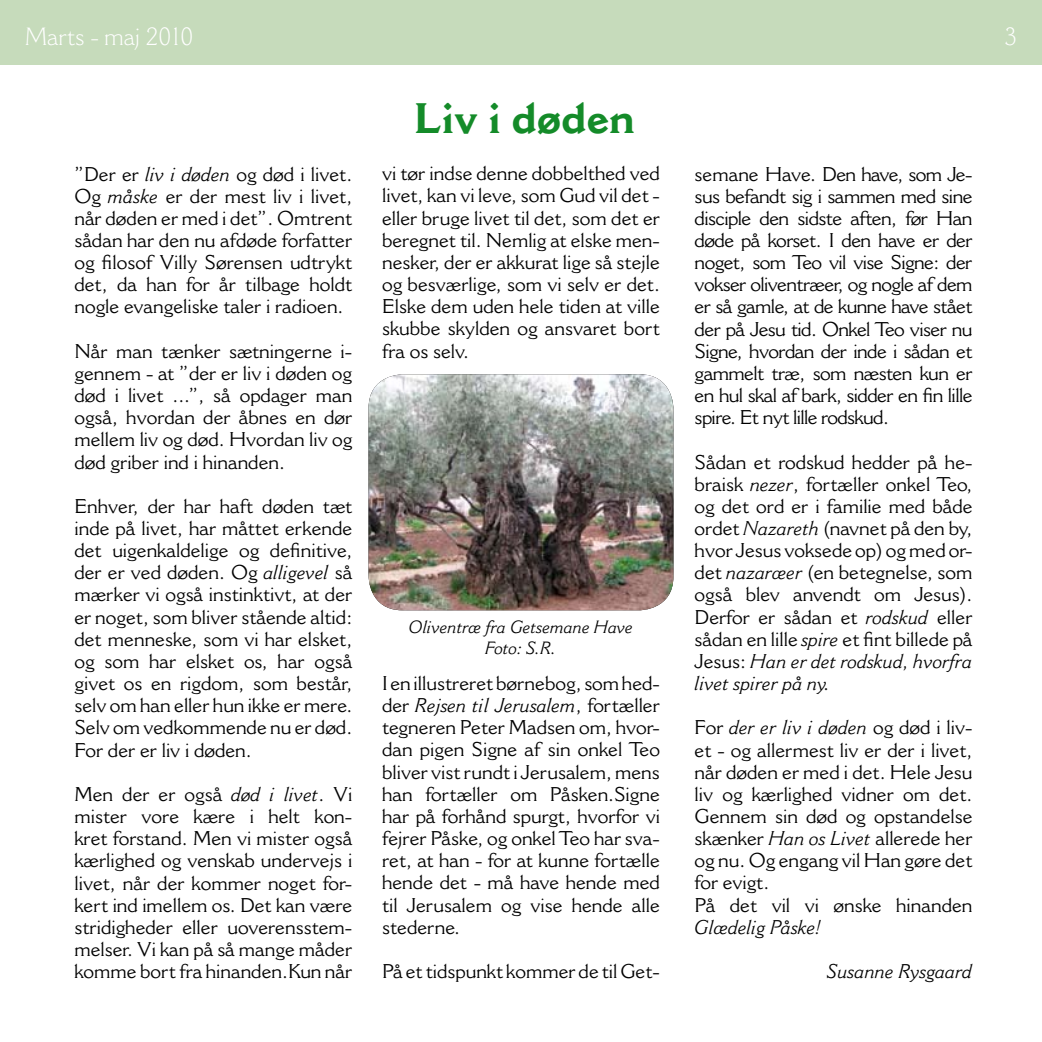
<style>
.page{position:relative;width:1042px;height:1042px;background:#fff}
.page>*{position:absolute;margin:0;border:0;box-sizing:border-box;transform-origin:0 0}
.t1{font:700 42px "Cantoria MT Std";color:#148b29}
.t2{font:300 24.5px "Cantoria MT Std";color:#fff}
.t3{font:19.6px/22.2px "Cantoria MT Std";color:#000;text-align:justify}
.t4{font:italic 19.6px "Cantoria MT Std";color:#000}
.t5{font:italic 17.5px/21px "Cantoria MT Std";color:#000;text-align:center}
.s1{font-style:italic}
</style>
<div class="page">
<div style="left:0;top:0;width:1042px;height:64px;background:#c6dbbb"></div>
<img style="left:368px;top:374px;width:305px;height:236px">
<p class="t2" style="left:25px;top:22px;width:170px">Marts - maj 2010</p>
<p class="t2" style="left:1004px;top:22px;width:14px">3</p>
<p class="t3" style="left:74px;top:162px;width:279px">”Der er <span class="s1">liv i døden</span> og død i livet.<br>Og <span class="s1">måske</span> er der mest liv i livet, når døden er med i det”. Omtrent sådan har den nu afdøde forfatter og filosof Villy Sørensen udtrykt det, da han for år tilbage holdt nogle evangeliske taler i radioen.</p>
<p class="t3" style="left:74px;top:340px;width:279px">Når man tænker sætningerne i&shy;gennem - at ”der er liv i døden og død i livet ...”, så opdager man også, hvordan der åbnes en dør mellem liv og død. Hvordan liv og død griber ind i hinanden.</p>
<p class="t3" style="left:74px;top:495px;width:279px">Enhver, der har haft døden tæt inde på livet, har måttet erkende det uigenkaldelige og definitive, der er ved døden. Og <span class="s1">alligevel</span> så mærker vi også instinktivt, at der er noget, som bliver stående altid: det menneske, som vi har elsket, og som har elsket os, har også givet os en rigdom, som består, selv om han eller hun ikke er mere.<br>Selv om vedkommende nu er død.<br>For der er liv i døden.</p>
<p class="t3" style="left:74px;top:783px;width:279px">Men der er også <span class="s1">død i livet</span>. Vi mister vore kære i helt kon&shy;kret forstand. Men vi mister også kærlighed og venskab undervejs i livet, når der kommer noget for&shy;kert ind imellem os. Det kan være stridigheder eller uoverensstem&shy;melser. Vi kan på så mange måder komme bort fra hinanden.Kun når</p>
<h1 class="t1" style="left:414px;top:93px;width:222px">Liv i døden</h1>
<p class="t3" style="left:382px;top:162px;width:279px">vi tør indse denne dobbelthed ved livet, kan vi leve, som Gud vil det - eller bruge livet til det, som det er beregnet til. Nemlig at elske men&shy;nesker, der er akkurat lige så stejle og besværlige, som vi selv er det.<br>Elske dem uden hele tiden at ville skubbe skylden og ansvaret bort fra os selv.</p>
<p class="t5" style="left:409px;top:616px;width:226px">Oliventræ fra Getsemane Have<br>Foto: S.R.</p>
<p class="t3" style="left:382px;top:672px;width:279px">I en illustreret børnebog, som hed&shy;der <span class="s1">Rejsen til Jerusalem</span>, fortæller tegneren Peter Madsen om, hvor&shy;dan pigen Signe af sin onkel Teo bliver vist rundt i Jerusalem, mens han fortæller om Påsken.Signe har på forhånd spurgt, hvorfor vi fejrer Påske, og onkel Teo har sva&shy;ret, at han - for at kunne fortælle hende det - må have hende med til Jerusalem og vise hende alle stederne.</p>
<p class="t3" style="left:382px;top:960px;width:279px">På et tidspunkt kommer de til Get-</p>
<p class="t3" style="left:694px;top:162px;width:279px">semane Have. Den have, som Je&shy;sus befandt sig i sammen med sine disciple den sidste aften, før Han døde på korset. I den have er der noget, som Teo vil vise Signe: der vokser oliventræer, og nogle af dem er så gamle, at de kunne have stået der på Jesu tid. Onkel Teo viser nu Signe, hvordan der inde i sådan et gammelt træ, som næsten kun er en hul skal af bark, sidder en fin lille spire. Et nyt lille rodskud.</p>
<p class="t3" style="left:694px;top:450px;width:279px">Sådan et rodskud hedder på he&shy;braisk <span class="s1">nezer</span>, fortæller onkel Teo, og det ord er i familie med både ordet <span class="s1">Nazareth</span> (navnet på den by, hvor Jesus voksede op) og med or&shy;det <span class="s1">nazaræer</span> (en betegnelse, som også blev anvendt om Jesus).<br>Derfor er sådan et <span class="s1">rodskud</span> eller sådan en lille <span class="s1">spire</span> et fint billede på Jesus: <span class="s1">Han er det rodskud, hvorfra livet spirer på ny.</span></p>
<p class="t3" style="left:694px;top:716px;width:279px;text-align:left">For <span class="s1">der er liv i døden</span> og død i liv&shy;et - og allermest liv er der i livet, når døden er med i det. Hele Jesu liv og kærlighed vidner om det.<br>Gennem sin død og opstandelse skænker <span class="s1">Han os Livet</span> allerede her og nu. Og engang vil Han gøre det for evigt.<br>På det vil vi ønske hinanden</p>
<p class="t4" style="left:694px;top:915px;width:128px">Glædelig Påske!</p>
<p class="t4" style="left:827px;top:959px;width:147px">Susanne Rysgaard</p>
</div>
